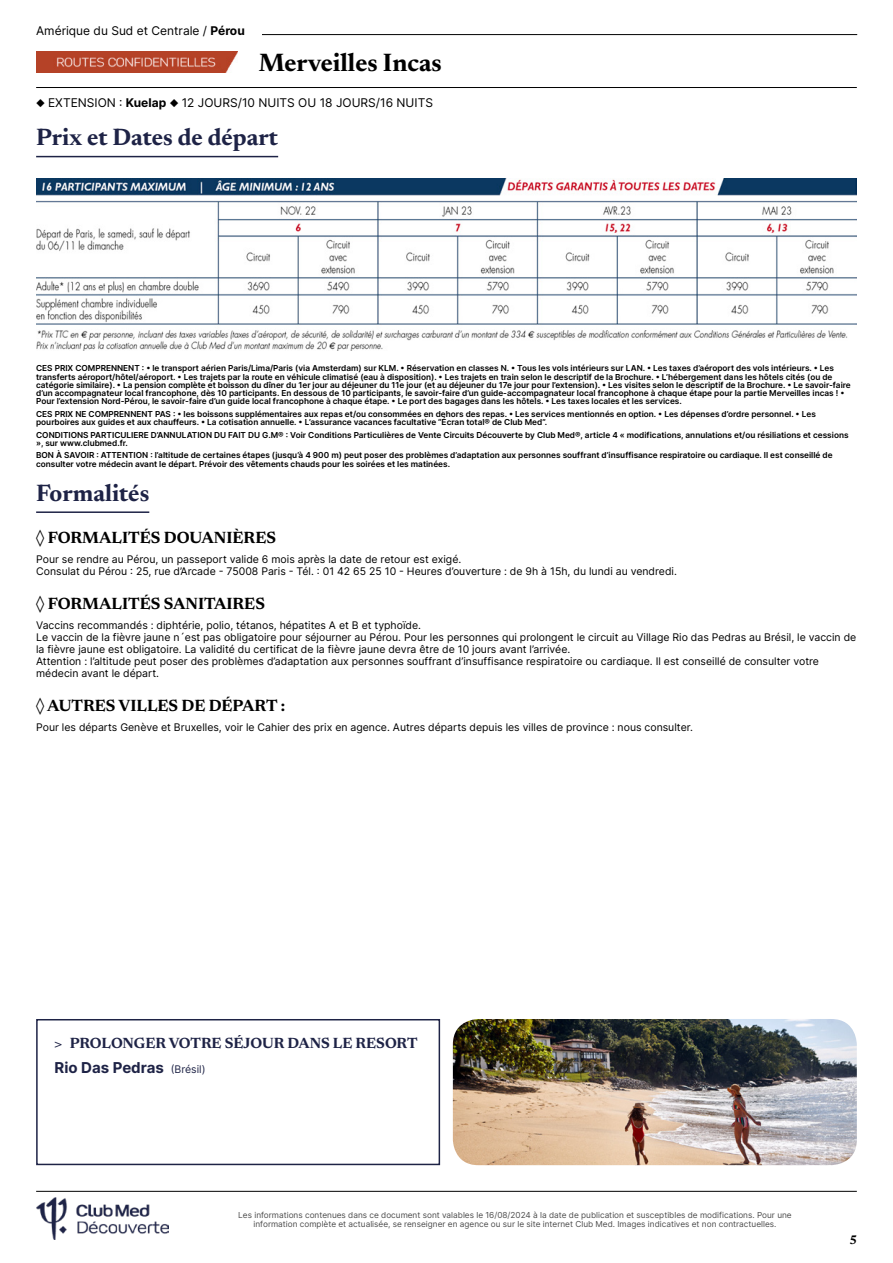
<style>
.page{position:relative;width:893px;height:1263px;background:#fff}
.page>*{position:absolute;margin:0;border:0;box-sizing:border-box;transform-origin:0 0}
.t1{font:700 25.5px "Newsreader 24 pt";color:#000}
.t2{font:700 24px "Newsreader 24 pt";color:#1e2346}
.t3{font:700 16.5px "Newsreader 24 pt";color:#000}
.t4{font:700 15px "Newsreader 24 pt";color:#1e2346}
.t5{font:700 15px "Inter";color:#1e2346}
.t6{font:700 12.6px "Newsreader 24 pt";color:#000}
.t7{font:12px "Inter";color:#000}
.t8{font:10.5px/12px "Inter";color:#000}
.t9{font:600 8.25px/8.2px "Inter";color:#000}
.t10{font:8.25px/9px "Inter";color:#4d4d4d;text-align:center}
.s1{font-weight:700}
.s2{font-weight:400;font-size:10.5px}
</style>
<div class="page">
<hr style="left:64px;top:34px;width:793px;height:1px;background:#000">
<img style="left:36px;top:51px;width:201px;height:21px">
<hr style="left:36px;top:87px;width:821px;height:1px;background:#000">
<div style="left:36px;top:26px;width:226px;height:17px;background:#fff"></div>
<hr style="left:36px;top:1191px;width:821px;height:1px;background:#000">
<img style="left:36px;top:1197px;width:132px;height:42px">
<img style="left:453px;top:1019px;width:404px;height:146px">
<hr style="left:36px;top:156px;width:242px;height:1px;background:#1e2346">
<hr style="left:36px;top:511px;width:113px;height:2px;background:#1e2346">
<img style="left:36px;top:179px;width:821px;height:171px">
<div style="left:36px;top:1019px;width:404px;height:146px;border:2px solid #1e2346"></div>
<h3 class="t7" style="left:36px;top:22px;width:210px">Amérique du Sud et Centrale / <span class="s1">Pérou</span></h3>
<h1 class="t1" style="left:259px;top:44px;width:185px">Merveilles Incas</h1>
<h3 class="t7" style="left:36px;top:93px;width:398px">◆ EXTENSION : <span class="s1">Kuelap</span> ◆ 12 JOURS/10 NUITS OU 18 JOURS/16 NUITS</h3>
<h2 class="t2" style="left:36px;top:120px;width:243px">Prix et Dates de départ</h2>
<p class="t9" style="left:36px;top:364px;width:816px">CES PRIX COMPRENNENT : • le transport aérien Paris/Lima/Paris (via Amsterdam) sur KLM. • Réservation en classes N. • Tous les vols intérieurs sur LAN. • Les taxes d’aéroport des vols intérieurs. • Les transferts aéroport/hôtel/aéroport. • Les trajets par la route en véhicule climatisé (eau à disposition). • Les trajets en train selon le descriptif de la Brochure. • L’hébergement dans les hôtels cités (ou de catégorie similaire). • La pension complète et boisson du dîner du 1er jour au déjeuner du 11e jour (et au déjeuner du 17e jour pour l’extension). • Les visites selon le descriptif de la Brochure. • Le savoir-faire d’un accompagnateur local francophone, dès 10 participants. En dessous de 10 participants, le savoir-faire d’un guide-accompagnateur local francophone à chaque étape pour la partie Merveilles incas ! • Pour l’extension Nord-Pérou, le savoir-faire d’un guide local francophone à chaque étape. • Le port des bagages dans les hôtels. • Les taxes locales et les services.</p>
<p class="t9" style="left:36px;top:409px;width:781px">CES PRIX NE COMPRENNENT PAS : • les boissons supplémentaires aux repas et/ou consommées en dehors des repas. • Les services mentionnés en option. • Les dépenses d’ordre personnel. • Les pourboires aux guides et aux chauffeurs. • La cotisation annuelle. • L’assurance vacances facultative “Écran total® de Club Med”.</p>
<p class="t9" style="left:36px;top:430px;width:814px">CONDITIONS PARTICULIERE D’ANNULATION DU FAIT DU G.M® : Voir Conditions Particulières de Vente Circuits Découverte by Club Med®, article 4 « modifications, annulations et/ou résiliations et cessions », sur www.clubmed.fr.</p>
<p class="t9" style="left:36px;top:451px;width:798px">BON À SAVOIR : ATTENTION : l’altitude de certaines étapes (jusqu’à 4 900 m) peut poser des problèmes d’adaptation aux personnes souffrant d’insuffisance respiratoire ou cardiaque. Il est conseillé de consulter votre médecin avant le départ. Prévoir des vêtements chauds pour les soirées et les matinées.</p>
<h2 class="t2" style="left:36px;top:476px;width:115px">Formalités</h2>
<h3 class="t3" style="left:36px;top:526px;width:241px">◊ FORMALITÉS DOUANIÈRES</h3>
<p class="t8" style="left:36px;top:553px;width:642px">Pour se rendre au Pérou, un passeport valide 6 mois après la date de retour est exigé.<br>Consulat du Pérou : 25, rue d’Arcade - 75008 Paris - Tél. : 01 42 65 25 10 - Heures d’ouverture : de 9h à 15h, du lundi au vendredi.</p>
<h3 class="t3" style="left:36px;top:592px;width:230px">◊ FORMALITÉS SANITAIRES</h3>
<p class="t8" style="left:36px;top:619px;width:822px">Vaccins recommandés : diphtérie, polio, tétanos, hépatites A et B et typhoïde.<br>Le vaccin de la fièvre jaune n´est pas obligatoire pour séjourner au Pérou. Pour les personnes qui prolongent le circuit au Village Rio das Pedras au Brésil, le vaccin de la fièvre jaune est obligatoire. La validité du certificat de la fièvre jaune devra être de 10 jours avant l’arrivée.<br>Attention : l’altitude peut poser des problèmes d’adaptation aux personnes souffrant d’insuffisance respiratoire ou cardiaque. Il est conseillé de consulter votre médecin avant le départ.</p>
<h3 class="t3" style="left:36px;top:694px;width:250px">◊ AUTRES VILLES DE DÉPART :</h3>
<p class="t8" style="left:36px;top:721px;width:658px">Pour les départs Genève et Bruxelles, voir le Cahier des prix en agence. Autres départs depuis les villes de province : nous consulter.</p>
<h3 class="t4" style="left:55px;top:1032px;width:364px">&gt; PROLONGER VOTRE SÉJOUR DANS LE RESORT</h3>
<h3 class="t5" style="left:55px;top:1056px;width:152px">Rio Das Pedras <span class="s2">(Brésil)</span></h3>
<p class="t10" style="left:238px;top:1210px;width:555px">Les informations contenues dans ce document sont valables le 16/08/2024 à la date de publication et susceptibles de modifications. Pour une information complète et actualisée, se renseigner en agence ou sur le site internet Club Med. Images indicatives et non contractuelles.</p>
<h3 class="t6" style="left:849px;top:1230px;width:9px">5</h3>
</div>
